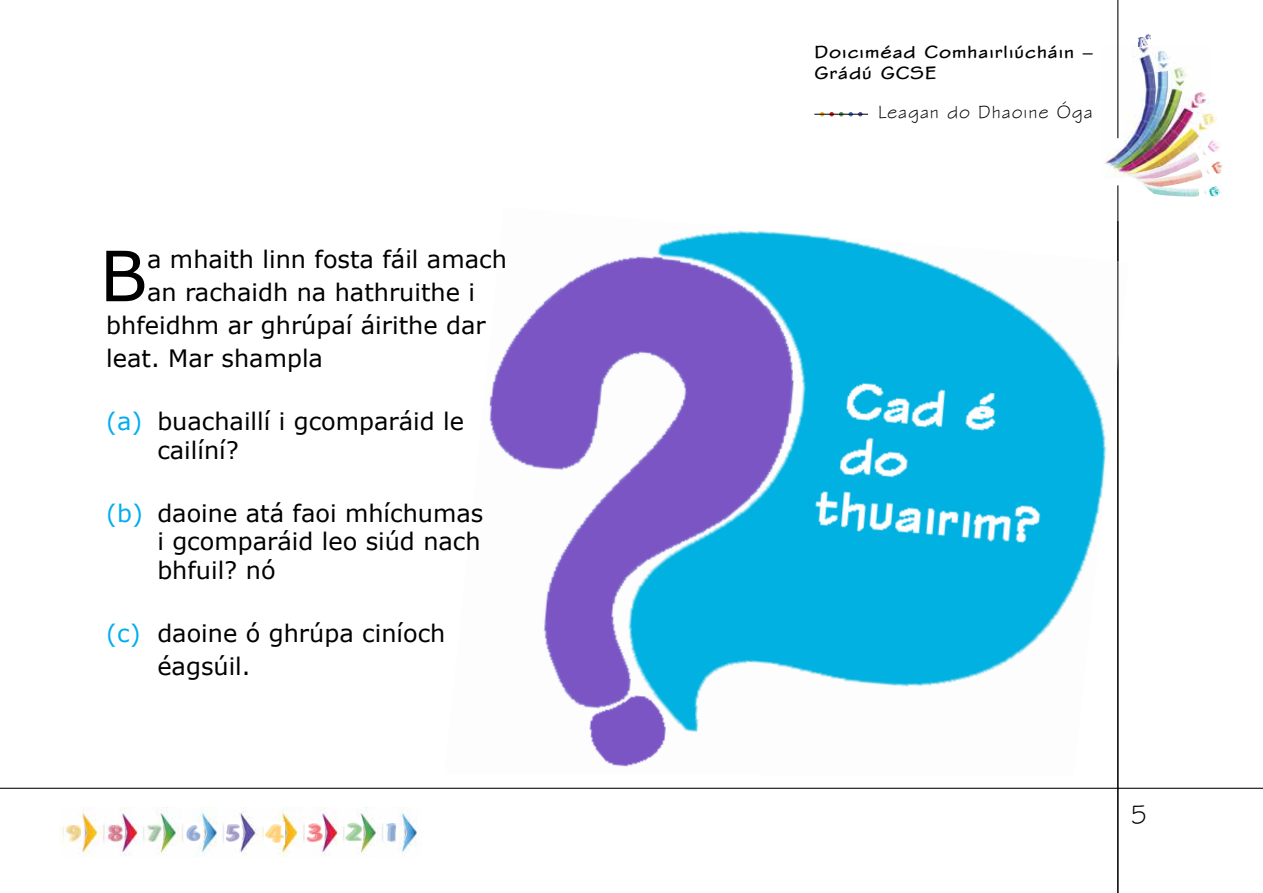
<style>
.page{position:relative;width:1263px;height:893px;background:#fff}
.page>*{position:absolute;margin:0;border:0;box-sizing:border-box;transform-origin:0 0}
.Para{font:69.45px "Verdana";color:#000}
.t1{font:27px "Stylus ITC";color:#000}
.Para_-_Bullets___Alp{font:24px/28.8px "Verdana";color:#000}
.Para-2{font:24px "Verdana";color:#000}
.t2{font:700 18.75px/21px "Stylus ITC";letter-spacing:.05em;color:#000;scale:1.06 1}
.t3{font:18.75px "Stylus ITC";letter-spacing:.05em;color:#000}
.s1{color:#00aeef}
</style>
<div class="page">
<img style="left:1105px;top:46px;width:105px;height:130px">
<svg style="left:1139px;top:35px;width:12px;height:12px"></svg>
<svg style="left:1158px;top:50px;width:10px;height:12px"></svg>
<svg style="left:1175px;top:67px;width:11px;height:13px"></svg>
<svg style="left:1194px;top:92px;width:13px;height:12px"></svg>
<svg style="left:1203px;top:113px;width:13px;height:13px"></svg>
<img style="left:1124px;top:148px;width:84px;height:29px">
<img style="left:1207px;top:138px;width:13px;height:15px">
<img style="left:1133px;top:167px;width:77px;height:15px">
<img style="left:1142px;top:182px;width:65px;height:15px">
<img style="left:1211px;top:161px;width:12px;height:13px">
<img style="left:1208px;top:186px;width:12px;height:11px">
<img style="left:62px;top:808px;width:355px;height:50px">
<img style="left:66px;top:826px;width:15px;height:16px">
<img style="left:107px;top:825px;width:16px;height:17px">
<img style="left:146px;top:825px;width:16px;height:17px">
<img style="left:264px;top:822px;width:20px;height:23px">
<img style="left:185px;top:823px;width:17px;height:19px">
<img style="left:226px;top:824px;width:15px;height:18px">
<img style="left:306px;top:820px;width:18px;height:25px">
<img style="left:345px;top:821px;width:18px;height:21px">
<img style="left:384px;top:824px;width:14px;height:19px">
<hr style="left:0;top:788px;width:1263px;height:1px;background:#000">
<svg style="left:820px;top:112px;width:42px;height:4px"></svg>
<hr style="left:814px;top:114px;width:54px;height:1px;background:#000">
<hr style="left:1117px;top:185px;width:1px;height:708px;background:#000">
<hr style="left:1117px;top:0;width:1px;height:138px;background:#000">
<img style="left:489px;top:207px;width:630px;height:569px">
<hr style="left:1117px;top:221px;width:1px;height:672px;background:#000">
<p class="Para" style="left:100px;top:232px;width:49px">B</p>
<p class="Para-2" style="left:147px;top:244px;width:361px">a mhaith linn fosta fáil amach</p>
<p class="Para-2" style="left:147px;top:277px;width:329px">an rachaidh na hathruithe i</p>
<p class="Para-2" style="left:106px;top:310px;width:381px">bhfeidhm ar ghrúpaí áirithe dar</p>
<p class="Para-2" style="left:106px;top:343px;width:218px">leat. Mar shampla</p>
<p class="Para_-_Bullets___Alp" style="left:157px;top:406px;width:308px;text-indent:-51px"><span class="s1">(a)</span> buachaillí i gcomparáid le cailíní?</p>
<p class="Para_-_Bullets___Alp" style="left:157px;top:498px;width:327px;text-align:justify;text-indent:-51px"><span class="s1">(b)</span> daoine atá faoi mhíchumas i gcomparáid leo siúd nach bhfuil? nó</p>
<p class="Para_-_Bullets___Alp" style="left:157px;top:616px;width:290px;line-height:33px;text-indent:-51px"><span class="s1">(c)</span> daoine ó ghrúpa ciníoch éagsúil.</p>
<p class="t2" style="left:814px;top:41px;width:264px">Doiciméad Comhairliúcháin –<br>Grádú GCSE</p>
<p class="t3" style="left:878px;top:101px;width:216px">Leagan do Dhaoine Óga</p>
<p class="t1" style="left:1130px;top:798px;width:19px">5</p>
</div>
